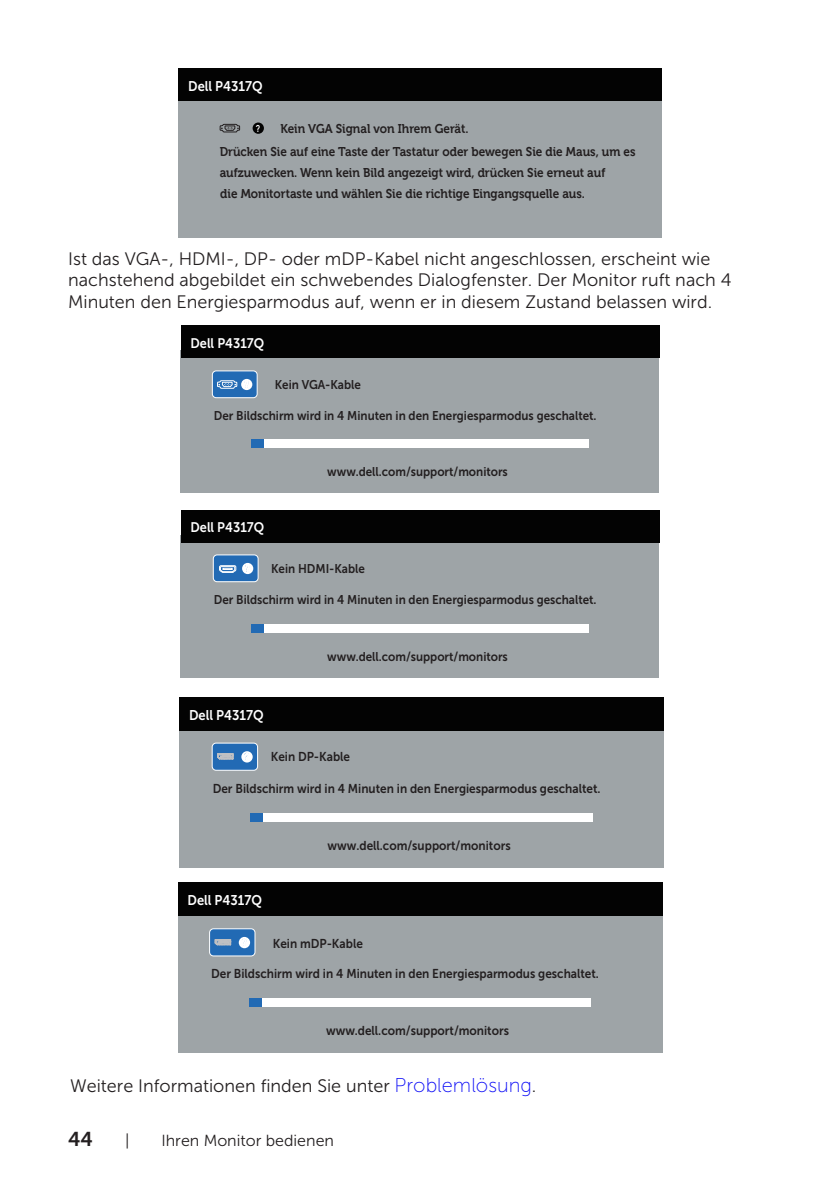
<style>
.page{position:relative;width:840px;height:1191px;background:#fff}
.page>*{position:absolute;margin:0;border:0;box-sizing:border-box;transform-origin:0 0}
.t1{font:20px "Museo Sans For Dell 700";color:#231f20}
.text{font:18px/21.6px "Museo Sans For Dell 300";color:#231f20}
.drawing{font:18px "Museo Sans For Dell 300";color:#231f20}
.t2{font:16px "Museo Sans For Dell 300";color:#231f20}
.t3{font:14px "Museo Sans For Dell 700";color:#fff;scale:.92 1}
.t4{font:13.8px "Museo Sans For Dell 700";color:#fff;scale:.92 1}
.t5{font:12.8px "Museo Sans For Dell 700";color:#231f20;scale:.92 1}
.t6{font:700 12.8px/23.4px "Museo For Dell";color:#231f20;scale:.92 1}
.t7{font:12.6px "Museo Sans For Dell 700";color:#231f20;scale:.92 1}
.t8{font:700 9.8px "Arial";color:#226ab4;scale:.73 1}
.t9{font:700 9.6px "Arial";color:#fff;scale:.73 1}
.t10{font:700 9.6px "Arial";color:#226ab4;scale:.73 1}
.s1{font-family:"Museo Sans For Dell 100";font-size:20px;color:#1111f6}
</style>
<div class="page">
<div style="left:178px;top:93px;width:483px;height:145px;background:#9ea4a7"></div>
<div style="left:178px;top:68px;width:483px;height:33px;background:#030303"></div>
<div style="left:252px;top:122px;width:12px;height:12px;background:#030303;border-radius:50%"></div>
<svg style="left:219px;top:123px;width:21px;height:10px"></svg>
<div style="left:180px;top:350px;width:479px;height:143px;background:#9ea4a7"></div>
<div style="left:181px;top:325px;width:478px;height:33px;background:#030303"></div>
<div style="left:251px;top:439px;width:337px;height:9px;background:#fff"></div>
<div style="left:251px;top:439px;width:12px;height:9px;background:#226ab4"></div>
<div style="left:212px;top:371px;width:45px;height:27px;background:#226ab4;border-radius:4px"></div>
<div style="left:212px;top:371px;width:45px;height:27px;border:1px solid #fff;border-radius:4px"></div>
<div style="left:241px;top:379px;width:11px;height:11px;background:#fff;border-radius:50%"></div>
<svg style="left:217px;top:380px;width:20px;height:9px"></svg>
<div style="left:180px;top:535px;width:479px;height:143px;background:#9ea4a7"></div>
<div style="left:181px;top:510px;width:478px;height:32px;background:#030303"></div>
<div style="left:251px;top:624px;width:337px;height:8px;background:#fff"></div>
<div style="left:251px;top:624px;width:12px;height:8px;background:#226ab4"></div>
<div style="left:213px;top:555px;width:45px;height:27px;background:#226ab4;border-radius:4px"></div>
<div style="left:213px;top:555px;width:45px;height:27px;border:1px solid #fff;border-radius:4px"></div>
<div style="left:242px;top:563px;width:11px;height:11px;background:#fff;border-radius:50%"></div>
<svg style="left:219px;top:565px;width:17px;height:8px"></svg>
<div style="left:179px;top:723px;width:484px;height:144px;background:#9ea4a7"></div>
<div style="left:179px;top:697px;width:484px;height:33px;background:#030303"></div>
<div style="left:251px;top:813px;width:341px;height:8px;background:#fff"></div>
<div style="left:251px;top:813px;width:12px;height:8px;background:#226ab4"></div>
<div style="left:212px;top:743px;width:45px;height:27px;background:#226ab4;border-radius:4px"></div>
<div style="left:212px;top:743px;width:45px;height:27px;border:1px solid #fff;border-radius:4px"></div>
<div style="left:241px;top:751px;width:11px;height:11px;background:#fff;border-radius:50%"></div>
<svg style="left:217px;top:753px;width:17px;height:7px"></svg>
<div style="left:177px;top:908px;width:485px;height:144px;background:#9ea4a7"></div>
<div style="left:178px;top:882px;width:484px;height:33px;background:#030303"></div>
<div style="left:249px;top:998px;width:341px;height:8px;background:#fff"></div>
<div style="left:249px;top:998px;width:12px;height:8px;background:#226ab4"></div>
<div style="left:209px;top:928px;width:46px;height:28px;background:#226ab4;border-radius:4px"></div>
<div style="left:209px;top:928px;width:46px;height:28px;border:1px solid #fff;border-radius:4px"></div>
<div style="left:239px;top:937px;width:11px;height:11px;background:#fff;border-radius:50%"></div>
<svg style="left:215px;top:939px;width:16px;height:6px"></svg>
<p class="t3" style="left:188px;top:78px;width:82px">Dell P4317Q</p>
<p class="t9" style="left:256px;top:122px;width:7px">?</p>
<p class="t6" style="left:219px;top:117px;width:453px;text-indent:61px">Kein VGA Signal von Ihrem Gerät.<br>Drücken Sie auf eine Taste der Tastatur oder bewegen Sie die Maus, um es</p>
<p class="t6" style="left:220px;top:182px;width:398px">die Monitortaste und wählen Sie die richtige Eingangsquelle aus.</p>
<p class="t6" style="left:219px;top:161px;width:420px">aufzuwecken. Wenn kein Bild angezeigt wird, drücken Sie erneut auf</p>
<p class="text" style="left:68px;top:248px;width:664px">Ist das VGA-, HDMI-, DP- oder mDP-Kabel nicht angeschlossen, erscheint wie nachstehend abgebildet ein schwebendes Dialogfenster. Der Monitor ruft nach 4<br>Minuten den Energiesparmodus auf, wenn er in diesem Zustand belassen wird.</p>
<p class="t4" style="left:190px;top:335px;width:82px">Dell P4317Q</p>
<p class="t7" style="left:275px;top:378px;width:95px">Kein VGA-Kable</p>
<p class="t7" style="left:214px;top:408px;width:417px">Der Bildschirm wird in 4 Minuten in den Energiesparmodus geschaltet.</p>
<p class="t4" style="left:190px;top:520px;width:82px">Dell P4317Q</p>
<p class="t7" style="left:327px;top:464px;width:198px">www.dell.com/support/monitors</p>
<p class="t10" style="left:245px;top:562px;width:7px">?</p>
<p class="t7" style="left:271px;top:561px;width:103px">Kein HDMI-Kable</p>
<p class="t7" style="left:214px;top:593px;width:417px">Der Bildschirm wird in 4 Minuten in den Energiesparmodus geschaltet.</p>
<p class="t3" style="left:189px;top:707px;width:83px">Dell P4317Q</p>
<p class="t7" style="left:327px;top:649px;width:198px">www.dell.com/support/monitors</p>
<p class="t8" style="left:244px;top:750px;width:7px">?</p>
<p class="t5" style="left:271px;top:749px;width:87px">Kein DP-Kable</p>
<p class="t5" style="left:213px;top:781px;width:422px">Der Bildschirm wird in 4 Minuten in den Energiesparmodus geschaltet.</p>
<p class="t3" style="left:187px;top:892px;width:83px">Dell P4317Q</p>
<p class="t5" style="left:327px;top:838px;width:200px">www.dell.com/support/monitors</p>
<p class="t5" style="left:273px;top:936px;width:99px">Kein mDP-Kable</p>
<p class="t5" style="left:211px;top:966px;width:422px">Der Bildschirm wird in 4 Minuten in den Energiesparmodus geschaltet.</p>
<p class="t8" style="left:242px;top:936px;width:7px">?</p>
<p class="t5" style="left:326px;top:1023px;width:200px">www.dell.com/support/monitors</p>
<p class="drawing" style="left:70px;top:1075px;width:467px">Weitere Informationen finden Sie unter <span class="s1">Problemlösung</span>.</p>
<h1 class="t1" style="left:68px;top:1127px;width:26px">44</h1>
<p class="t2" style="left:125px;top:1131px;width:6px">|</p>
<p class="t2" style="left:161px;top:1131px;width:174px">Ihren Monitor bedienen</p>
</div>
